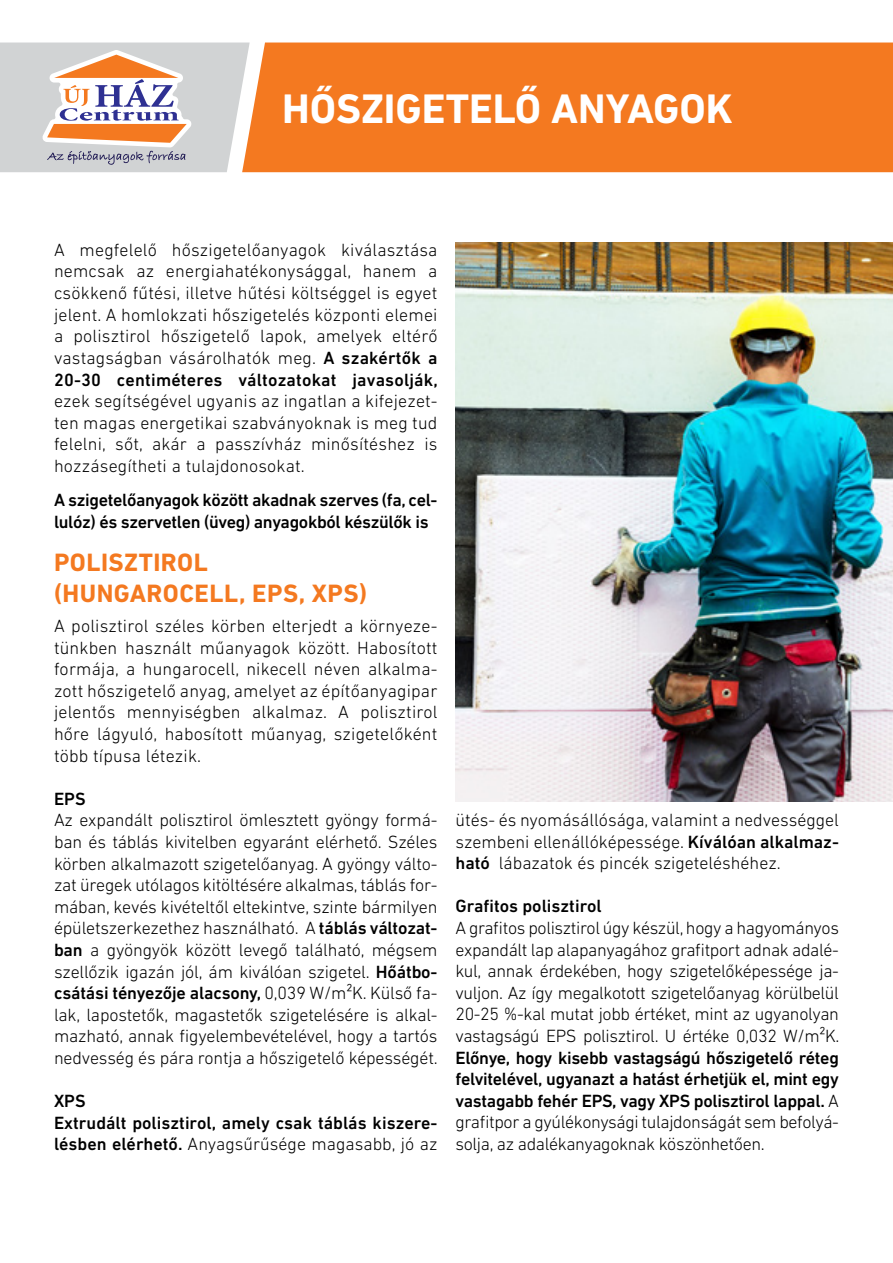
<style>
.page{position:relative;width:893px;height:1263px;background:#fff}
.page>*{position:absolute;margin:0;border:0;box-sizing:border-box;transform-origin:0 0}
.t1{font:700 42px "DIN Next LT Pro";color:#fff}
.t2{font:700 25.5px/30.6px "DIN Next LT Pro";letter-spacing:.02em;color:#f47920}
.t3{font:300 18px/21.6px "DIN Next LT Pro";color:#000;text-align:justify}
.t4{font:500 18px/21.6px "DIN Next LT Pro";letter-spacing:-.02em;color:#000}
.t5{font:500 18px/21.6px "DIN Next LT Pro";color:#000}
.s1{font-weight:500}
.s2{font-weight:300}
</style>
<div class="page">
<div style="left:250px;top:43px;width:643px;height:129px;background:#f47920"></div>
<svg style="left:0;top:43px;width:250px;height:129px"></svg>
<img style="left:455px;top:242px;width:438px;height:559px">
<h1 class="t1" style="left:282px;top:84px;width:452px">HŐSZIGETELŐ ANYAGOK</h1>
<p class="t3" style="left:54px;top:239px;width:385px">A megfelelő hőszigetelőanyagok kiválasztása nemcsak az energiahatékonysággal, hanem a csökkenő fűtési, illetve hűtési költséggel is egyet jelent. A homlokzati hőszigetelés központi elemei a polisztirol hőszigetelő lapok, amelyek eltérő vastagságban vásárolhatók meg. <span class="s1">A szakértők a 20-30 centiméteres változatokat javasolják,</span></p>
<p class="t3" style="left:54px;top:390px;width:385px">ezek segítségével ugyanis az ingatlan a kifejezet&shy;ten magas energetikai szabványoknak is meg tud felelni, sőt, akár a passzívház minősítéshez is hozzásegítheti a tulajdonosokat.</p>
<p class="t4" style="left:54px;top:489px;width:385px">A szigetelőanyagok között akadnak szerves (fa, cel&shy;lulóz) és szervetlen (üveg) anyagokból készülők is</p>
<h2 class="t2" style="left:54px;top:547px;width:315px">POLISZTIROL (HUNGAROCELL, EPS, XPS)</h2>
<p class="t3" style="left:54px;top:615px;width:385px">A polisztirol széles körben elterjedt a környeze&shy;tünkben használt műanyagok között. Habosított formája, a hungarocell, nikecell néven alkalma&shy;zott hőszigetelő anyag, amelyet az építőanyagipar jelentős mennyiségben alkalmaz. A polisztirol hőre lágyuló, habosított műanyag, szigetelőként több típusa létezik.</p>
<p class="t4" style="left:54px;top:788px;width:33px">EPS</p>
<p class="t3" style="left:54px;top:809px;width:385px">Az expandált polisztirol ömlesztett gyöngy formá&shy;ban és táblás kivitelben egyaránt elérhető. Széles körben alkalmazott szigetelőanyag. A gyöngy válto&shy;zat üregek utólagos kitöltésére alkalmas, táblás for&shy;mában, kevés kivételtől eltekintve, szinte bármilyen épületszerkezethez használható. A <span class="s1">táblás változat&shy;ban</span> a gyöngyök között levegő található, mégsem szellőzik igazán jól, ám kiválóan szigetel. <span class="s1">Hőátbo&shy;csátási tényezője alacsony,</span> 0,039 W/m²K. Külső fa&shy;lak, lapostetők, magastetők szigetelésére is alkal&shy;mazható, annak figyelembevételével, hogy a tartós nedvesség és pára rontja a hőszigetelő képességét.</p>
<p class="t5" style="left:54px;top:1090px;width:385px">XPS<br>Extrudált polisztirol, amely csak táblás kiszere&shy;lésben elérhető. <span class="s2">Anyagsűrűsége magasabb, jó az</span></p>
<p class="t3" style="left:455px;top:809px;width:385px">ütés- és nyomásállósága, valamint a nedvességgel szembeni ellenállóképessége. <span class="s1">Kíválóan alkalmaz&shy;ható</span> lábazatok és pincék szigeteléshéhez.</p>
<p class="t5" style="left:455px;top:895px;width:148px">Grafitos polisztirol</p>
<p class="t3" style="left:455px;top:917px;width:385px">A grafitos polisztirol úgy készül, hogy a hagyományos expandált lap alapanyagához grafitport adnak adalé&shy;kul, annak érdekében, hogy szigetelőképessége ja&shy;vuljon. Az így megalkotott szigetelőanyag körülbelül 20-25 %-kal mutat jobb értéket, mint az ugyanolyan vastagságú EPS polisztirol. U értéke 0,032 W/m²K.</p>
<p class="t4" style="left:455px;top:1046px;width:385px;text-align:justify">Előnye, hogy kisebb vastagságú hőszigetelő réteg felvitelével, ugyanazt a hatást érhetjük el, mint egy vastagabb fehér EPS, vagy XPS polisztirol lappal. <span class="s2">A grafitpor a gyúlékonysági tulajdonságát sem befolyá&shy;solja, az adalékanyagoknak köszönhetően.</span></p>
</div>
